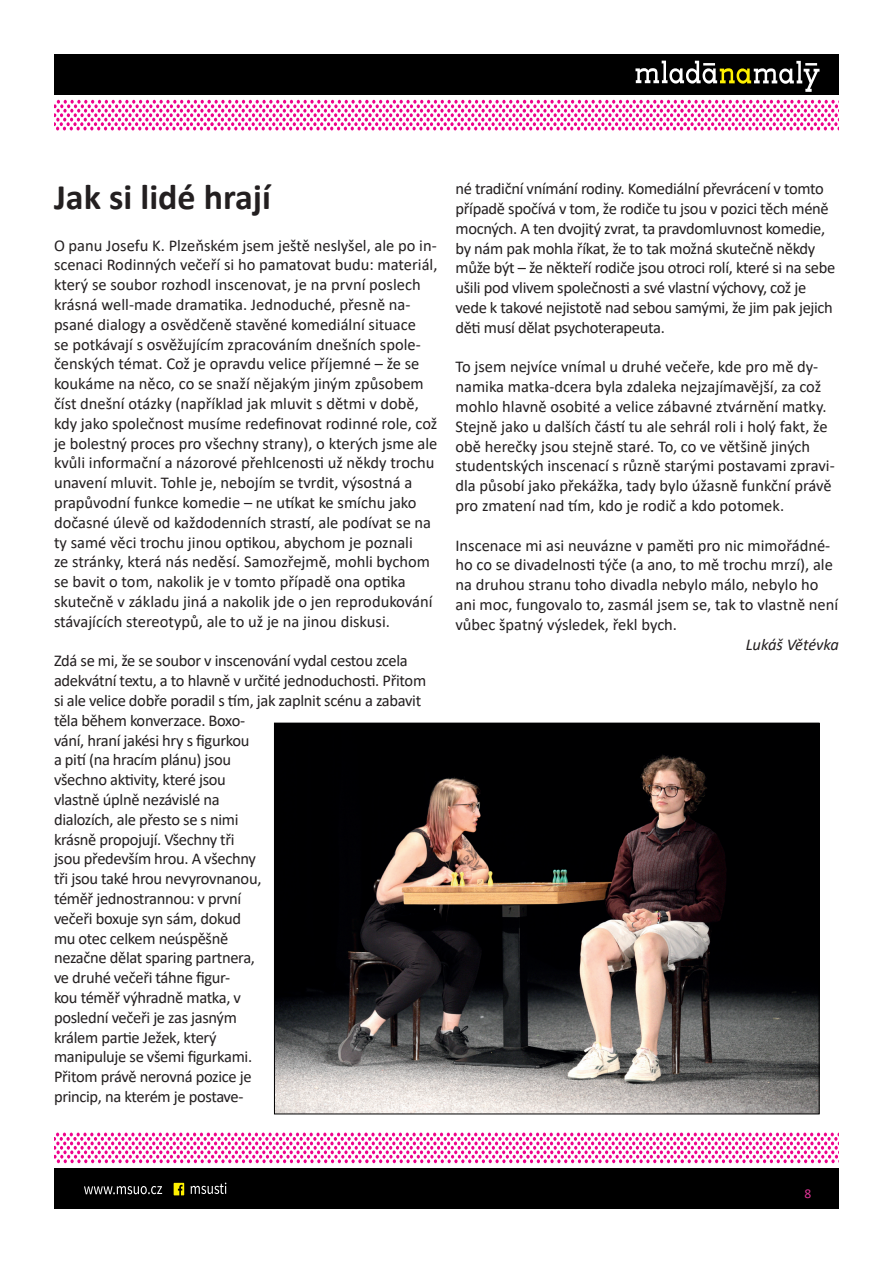
<style>
.page{position:relative;width:893px;height:1263px;background:#fff}
.page>*{position:absolute;margin:0;border:0;box-sizing:border-box;transform-origin:0 0}
.t1{font:700 36px "Calibri";color:#231f20}
.t2{font:16.5px/19.8px "Calibri";letter-spacing:-.01em;color:#231f20}
.t3{font:italic 16.5px "Calibri";letter-spacing:-.005em;color:#231f20}
.t4{font:13.5px "Calibri";color:#df3495}
</style>
<div class="page">
<div style="left:54px;top:1169px;width:785px;height:40px;background:#000"></div>
<svg style="left:54px;top:1132px;width:785px;height:31px"></svg>
<svg style="left:84px;top:1182px;width:142px;height:13px"></svg>
<div style="left:54px;top:54px;width:785px;height:40px;background:#000"></div>
<svg style="left:54px;top:100px;width:785px;height:30px"></svg>
<svg style="left:635px;top:61px;width:184px;height:31px"></svg>
<img style="left:276px;top:725px;width:541px;height:387px">
<h1 class="t1" style="left:54px;top:171px;width:218px">Jak si lidé hrají</h1>
<p class="t2" style="left:54px;top:235px;width:385px">O panu Josefu K. Plzeňském jsem ještě neslyšel, ale po in&shy;scenaci Rodinných večeří si ho pamatovat budu: materiál, který se soubor rozhodl inscenovat, je na první poslech krásná well-made dramatika. Jednoduché, přesně na&shy;psané dialogy a osvědčeně stavěné komediální situace<br>se potkávají s osvěžujícím zpracováním dnešních spole&shy;čenských témat. Což je opravdu velice příjemné – že se koukáme na něco, co se snaží nějakým jiným způsobem číst dnešní otázky (například jak mluvit s dětmi v době, kdy jako společnost musíme redefinovat rodinné role, což je bolestný proces pro všechny strany), o kterých jsme ale kvůli informační a názorové přehlcenosti už někdy trochu unavení mluvit. Tohle je, nebojím se tvrdit, výsostná a prapůvodní funkce komedie – ne utíkat ke smíchu jako dočasné úlevě od každodenních strastí, ale podívat se na ty samé věci trochu jinou optikou, abychom je poznali<br>ze stránky, která nás neděsí. Samozřejmě, mohli bychom se bavit o tom, nakolik je v tomto případě ona optika skutečně v základu jiná a nakolik jde o jen reprodukování stávajících stereotypů, ale to už je na jinou diskusi.</p>
<p class="t2" style="left:54px;top:650px;width:374px">Zdá se mi, že se soubor v inscenování vydal cestou zcela adekvátní textu, a to hlavně v určité jednoduchosti. Přitom si ale velice dobře poradil s tím, jak zaplnit scénu a zabavit těla během konverzace. Boxo-<br>vání, hraní jakési hry s figurkou<br>a pití (na hracím plánu) jsou<br>všechno aktivity, které jsou<br>vlastně úplně nezávislé na<br>dialozích, ale přesto se s nimi<br>krásně propojují. Všechny tři<br>jsou především hrou. A všechny<br>tři jsou také hrou nevyrovnanou,<br>téměř jednostrannou: v první<br>večeři boxuje syn sám, dokud<br>mu otec celkem neúspěšně<br>nezačne dělat sparing partnera,<br>ve druhé večeři táhne figur-<br>kou téměř výhradně matka, v<br>poslední večeři je zas jasným<br>králem partie Ježek, který<br>manipuluje se všemi figurkami.<br>Přitom právě nerovná pozice je<br>princip, na kterém je postave-</p>
<p class="t2" style="left:455px;top:178px;width:381px">né tradiční vnímání rodiny. Komediální převrácení v tomto případě spočívá v tom, že rodiče tu jsou v pozici těch méně mocných. A ten dvojitý zvrat, ta pravdomluvnost komedie, by nám pak mohla říkat, že to tak možná skutečně někdy může být – že někteří rodiče jsou otroci rolí, které si na sebe ušili pod vlivem společnosti a své vlastní výchovy, což je vede k takové nejistotě nad sebou samými, že jim pak jejich děti musí dělat psychoterapeuta.</p>
<p class="t2" style="left:455px;top:357px;width:381px">To jsem nejvíce vnímal u druhé večeře, kde pro mě dy&shy;namika matka-dcera byla zdaleka nejzajímavější, za což mohlo hlavně osobité a velice zábavné ztvárnění matky.<br>Stejně jako u dalších částí tu ale sehrál roli i holý fakt, že obě herečky jsou stejně staré. To, co ve většině jiných studentských inscenací s různě starými postavami zpravi&shy;dla působí jako překážka, tady bylo úžasně funkční právě pro zmatení nad tím, kdo je rodič a kdo potomek.</p>
<p class="t2" style="left:455px;top:535px;width:384px">Inscenace mi asi neuvázne v paměti pro nic mimořádné&shy;ho co se divadelnosti týče (a ano, to mě trochu mrzí), ale na druhou stranu toho divadla nebylo málo, nebylo ho ani moc, fungovalo to, zasmál jsem se, tak to vlastně není vůbec špatný výsledek, řekl bych.</p>
<p class="t3" style="left:746px;top:633px;width:95px">Lukáš Větévka</p>
<p class="t4" style="left:804px;top:1184px;width:8px">8</p>
</div>
